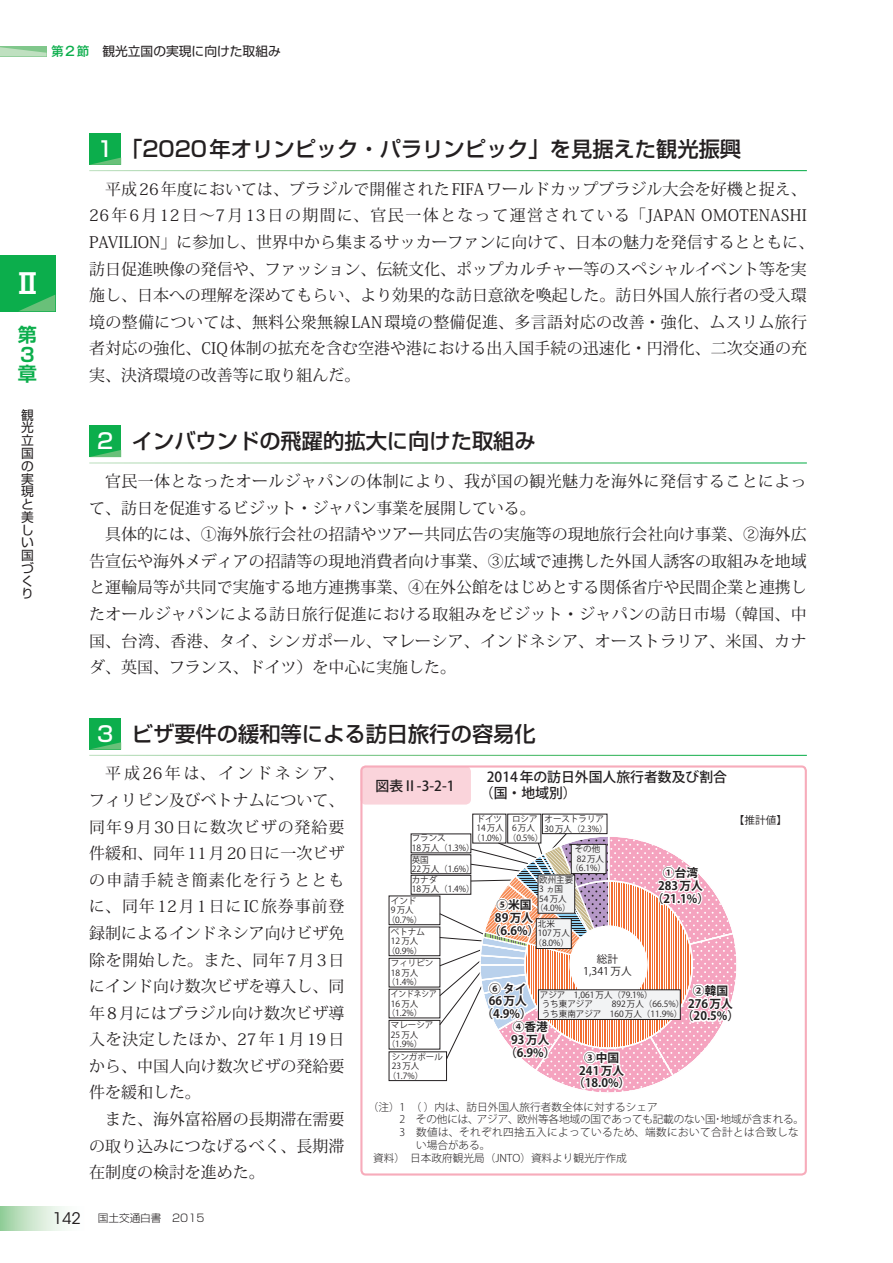
<style>
.page{position:relative;width:893px;height:1263px;background:#fff}
.page>*{position:absolute;margin:0;border:0;box-sizing:border-box;transform-origin:0 0}
.t1{font:700 27.6px "Shin Go Pro De";color:#fff}
.t2{font:500 21.3px "Shin Go Pro";color:#231f20}
.t3{font:700 19.2px/19.2px "Shin Go Pro De";color:#0cae4c;text-align:justify}
.t4{font:15.9px/26.5px "Koz Min Pro";letter-spacing:.005em;color:#231f20;text-align:justify}
.t5{font:15.9px/26.5px "Koz Min Pro";letter-spacing:.025em;color:#231f20}
.t6{font:500 13.8px/15.9px "Koz Go Pro";color:#231f20}
.t7{font:12.75px/12.8px "Shin Go Pro";color:#231f20}
.t8{font:700 11.7px/12.8px "Koz Go Pro";color:#231f20;text-align:center}
.t9{font:300 10.65px "Koz Go Pro";color:#231f20}
.t10{font:300 10.65px "Koz Go Pro";letter-spacing:-.02em;color:#231f20}
.t11{font:300 10.65px "Koz Go Pro";letter-spacing:.035em;color:#231f20}
.t12{font:300 10.65px "Shin Go Pro";color:#231f20}
.t13{font:10.65px/12.8px "Koz Go Pro";color:#231f20;text-align:center}
.t14{font:8.55px/9.6px "Koz Go Pro";color:#231f20}
.t15{font:8.55px "Koz Go Pro";color:#231f20;scale:.9 1}
.s1{font-family:"Gothic MB101 Pro";font-weight:500;color:#0cae4c}
.s2{color:#fff}
.s3{font-family:"ITC Avant Garde Std";font-weight:400;font-size:15.9px}
</style>
<div class="page">
<svg style="left:0;top:1206px;width:65px;height:24px;background:#cae6cc"></svg>
<svg style="left:0;top:46px;width:47px;height:10px"></svg>
<div style="left:0;top:255px;width:55px;height:56px;background:#0cae4c"></div>
<svg style="left:19px;top:295px;width:36px;height:16px"></svg>
<div style="left:89px;top:133px;width:32px;height:32px;background:#0cae4c"></div>
<svg style="left:90px;top:158px;width:31px;height:7px"></svg>
<div style="left:89px;top:425px;width:32px;height:32px;background:#0cae4c"></div>
<svg style="left:90px;top:450px;width:31px;height:7px"></svg>
<div style="left:89px;top:718px;width:32px;height:31px;background:#0cae4c"></div>
<svg style="left:92px;top:742px;width:29px;height:7px"></svg>
<div style="left:361px;top:767px;width:109px;height:36px;background:#fad4db;border-radius:4px"></div>
<div style="left:360px;top:766px;width:111px;height:38px;border:2px solid #fad4db;border-radius:4px"></div>
<div style="left:411px;top:854px;width:60px;height:20px;border:1px solid #231f20"></div>
<div style="left:411px;top:875px;width:60px;height:19px;border:1px solid #231f20"></div>
<div style="left:389px;top:896px;width:51px;height:29px;border:1px solid #231f20"></div>
<div style="left:389px;top:927px;width:51px;height:29px;border:1px solid #231f20"></div>
<div style="left:389px;top:958px;width:51px;height:29px;border:1px solid #231f20"></div>
<div style="left:389px;top:1020px;width:51px;height:29px;border:1px solid #231f20"></div>
<div style="left:389px;top:1051px;width:58px;height:30px;border:1px solid #231f20"></div>
<svg style="left:439px;top:813px;width:298px;height:280px"></svg>
<div style="left:360px;top:765px;width:447px;height:410px;border:2px solid #f7acbb;border-radius:4px"></div>
<p class="t7" style="left:0;top:43px;width:282px"><span class="s1">　　　　第2節　</span>観光立国の実現に向けた取組み</p>
<h1 class="t1" style="left:14px;top:261px;width:29px">Ⅱ</h1>
<p class="t3" style="left:18px;top:323px;width:20px">第3章</p>
<p class="t7" style="left:21px;top:407px;width:14px">観光立国の実現と美しい国づくり</p>
<h2 class="t2" style="left:97px;top:131px;width:645px"><span class="s2">1</span> 「2020年オリンピック・パラリンピック」を見据えた観光振興</h2>
<p class="t4" style="left:89px;top:175px;width:727px;text-align:left;text-indent:16px">平成26年度においては、ブラジルで開催されたFIFAワールドカップブラジル大会を好機と捉え、26年6月12日～7月13日の期間に、官民一体となって運営されている「JAPAN OMOTENASHI PAVILION」に参加し、世界中から集まるサッカーファンに向けて、日本の魅力を発信するとともに、訪日促進映像の発信や、ファッション、伝統文化、ポップカルチャー等のスペシャルイベント等を実施し、日本への理解を深めてもらい、より効果的な訪日意欲を喚起した。訪日外国人旅行者の受入環境の整備については、無料公衆無線LAN環境の整備促進、多言語対応の改善・強化、ムスリム旅行者対応の強化、CIQ体制の拡充を含む空港や港における出入国手続の迅速化・円滑化、二次交通の充実、決済環境の改善等に取り組んだ。</p>
<h2 class="t2" style="left:97px;top:424px;width:440px"><span class="s2">2</span> インバウンドの飛躍的拡大に向けた取組み</h2>
<p class="t5" style="left:89px;top:467px;width:719px;text-indent:16px">官民一体となったオールジャパンの体制により、我が国の観光魅力を海外に発信することによって、訪日を促進するビジット・ジャパン事業を展開している。</p>
<p class="t4" style="left:89px;top:521px;width:719px;text-indent:16px">具体的には、①海外旅行会社の招請やツアー共同広告の実施等の現地旅行会社向け事業、②海外広告宣伝や海外メディアの招請等の現地消費者向け事業、③広域で連携した外国人誘客の取組みを地域と運輸局等が共同で実施する地方連携事業、④在外公館をはじめとする関係省庁や民間企業と連携したオールジャパンによる訪日旅行促進における取組みをビジット・ジャパンの訪日市場（韓国、中国、台湾、香港、タイ、シンガポール、マレーシア、インドネシア、オーストラリア、米国、カナダ、英国、フランス、ドイツ）を中心に実施した。</p>
<h2 class="t2" style="left:97px;top:716px;width:440px"><span class="s2">3</span> ビザ要件の緩和等による訪日旅行の容易化</h2>
<p class="t4" style="left:89px;top:760px;width:257px;text-indent:16px">平成26年は、インドネシア、フィリピン及びベトナムについて、同年9月30日に数次ビザの発給要件緩和、同年11月20日に一次ビザの申請手続き簡素化を行うとともに、同年12月1日にIC旅券事前登録制によるインドネシア向けビザ免除を開始した。また、同年7月3日にインド向け数次ビザを導入し、同年8月にはブラジル向け数次ビザ導入を決定したほか、27年1月19日から、中国人向け数次ビザの発給要件を緩和した。</p>
<p class="t4" style="left:89px;top:1105px;width:257px;text-indent:16px">また、海外富裕層の長期滞在需要の取り込みにつなげるべく、長期滞在制度の検討を進めた。</p>
<p class="t6" style="left:375px;top:778px;width:80px">図表Ⅱ-3-2-1</p>
<p class="t6" style="left:480px;top:770px;width:248px;text-indent:7px">2014年の訪日外国人旅行者数及び割合（国・地域別）</p>
<p class="t14" style="left:545px;top:814px;width:64px">オーストラリア<br>30万人（2.3%）</p>
<p class="t14" style="left:570px;top:844px;width:37px;text-align:center">その他<br>82万人（6.1%）</p>
<p class="t14" style="left:539px;top:875px;width:36px">欧州主要</p>
<p class="t14" style="left:539px;top:884px;width:25px">3 ヵ国</p>
<p class="t14" style="left:539px;top:894px;width:29px">54万人</p>
<p class="t14" style="left:535px;top:903px;width:37px">（4.0%）</p>
<p class="t14" style="left:476px;top:814px;width:29px">ドイツ<br>14万人</p>
<p class="t13" style="left:734px;top:814px;width:55px">【推計値】</p>
<p class="t14" style="left:512px;top:814px;width:27px">ロシア</p>
<p class="t14" style="left:512px;top:823px;width:24px">6万人</p>
<p class="t14" style="left:472px;top:833px;width:73px">（1.0%）（0.5%）</p>
<p class="t14" style="left:412px;top:834px;width:64px">フランス<br>18万人（1.3%）</p>
<p class="t14" style="left:412px;top:855px;width:64px">英国<br>22万人（1.6%）</p>
<p class="t14" style="left:412px;top:875px;width:64px">カナダ<br>18万人（1.4%）</p>
<p class="t14" style="left:387px;top:896px;width:37px;text-align:center">インド<br>9万人（0.7%）</p>
<p class="t14" style="left:387px;top:927px;width:40px;text-align:center">ベトナム<br>12万人（0.9%）</p>
<p class="t14" style="left:391px;top:958px;width:44px">フィリピン</p>
<p class="t14" style="left:391px;top:968px;width:29px">18万人</p>
<p class="t14" style="left:387px;top:977px;width:37px">（1.4%）</p>
<p class="t15" style="left:391px;top:988px;width:53px">インドネシア</p>
<p class="t14" style="left:391px;top:999px;width:29px">16万人</p>
<p class="t14" style="left:387px;top:1009px;width:37px">（1.2%）</p>
<p class="t14" style="left:391px;top:1020px;width:44px">マレーシア</p>
<p class="t14" style="left:391px;top:1030px;width:29px">25万人</p>
<p class="t14" style="left:387px;top:1039px;width:37px">（1.9%）</p>
<p class="t14" style="left:392px;top:1052px;width:53px">シンガポール</p>
<p class="t14" style="left:392px;top:1062px;width:29px">23万人</p>
<p class="t14" style="left:388px;top:1071px;width:37px">（1.7%）</p>
<p class="t9" style="left:368px;top:1100px;width:292px">（注）1　（）内は、訪日外国人旅行者数全体に対するシェア</p>
<p class="t10" style="left:400px;top:1112px;width:406px">2　その他には、アジア、欧州等各地域の国であっても記載のない国･地域が含まれる。</p>
<p class="t11" style="left:400px;top:1125px;width:400px">3　数値は、それぞれ四捨五入によっているため、端数において合計とは合致しな</p>
<p class="t9" style="left:416px;top:1138px;width:76px">い場合がある。</p>
<p class="t9" style="left:373px;top:1151px;width:255px">資料）　日本政府観光局（JNTO）資料より観光庁作成</p>
<p class="t8" style="left:652px;top:867px;width:59px">①台湾<br>283万人（21.1%）</p>
<p class="t8" style="left:489px;top:899px;width:52px">⑤米国<br>89万人（6.6%）</p>
<p class="t14" style="left:538px;top:919px;width:19px">北米</p>
<p class="t14" style="left:538px;top:928px;width:34px">107万人</p>
<p class="t14" style="left:534px;top:938px;width:37px">（8.0%）</p>
<p class="t13" style="left:583px;top:952px;width:50px">総計<br>1,341万人</p>
<p class="t8" style="left:489px;top:983px;width:39px">⑥タイ</p>
<p class="t8" style="left:489px;top:995px;width:40px">66万人</p>
<p class="t8" style="left:481px;top:1008px;width:52px">（4.9%）</p>
<p class="t8" style="left:513px;top:1021px;width:37px">④香港</p>
<p class="t8" style="left:511px;top:1034px;width:40px">93万人</p>
<p class="t8" style="left:505px;top:1047px;width:52px">（6.9%）</p>
<p class="t8" style="left:573px;top:1052px;width:59px">③中国<br>241万人（18.0%）</p>
<p class="t8" style="left:682px;top:985px;width:59px">②韓国<br>276万人（20.5%）</p>
<p class="t14" style="left:540px;top:990px;width:146px">アジア　1,061万人（79.1%）<br>うち東アジア　　 892万人（66.5%）うち東南アジア　160万人（11.9%）</p>
<p class="t12" style="left:53px;top:1209px;width:153px"><span class="s3">142</span> 国土交通白書　2015</p>
</div>
